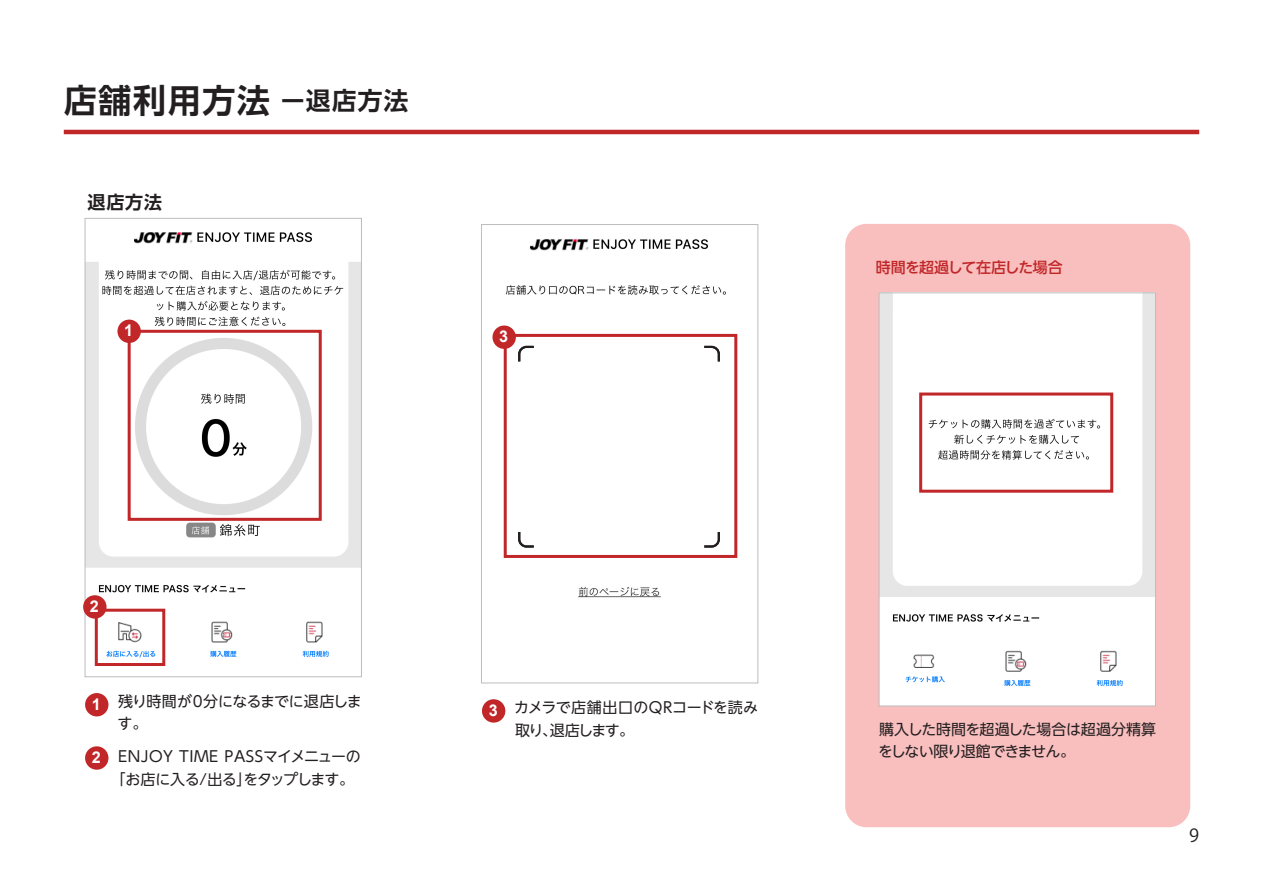
<style>
.page{position:relative;width:1263px;height:893px;background:#fff}
.page>*{position:absolute;margin:0;border:0;box-sizing:border-box;transform-origin:0 0}
.t1{font:700 33px "UD Shin Go NT Pro De";letter-spacing:.05em;color:#231f20}
.t2{font:700 18px "UD Shin Go NT Pro De";color:#231f20}
.t3{font:18px "Koz Go Pr 6 N";color:#231f20}
.t4{font:700 16.2px "Arial";color:#fff}
.t5{font:15px/22.5px "UD Shin Go NT Pro";letter-spacing:-.03em;color:#231f20}
.t6{font:15px/22.5px "UD Shin Go NT Pro";letter-spacing:-.01em;color:#231f20;text-align:center}
.t7{font:500 15px "UD Shin Go NT Pro";letter-spacing:-.045em;color:#c12729}
.s1{font-size:24.75px}
</style>
<div class="page">
<div style="left:845px;top:224px;width:345px;height:603px;background:#f9bebe;border-radius:21px"></div>
<img style="left:505px;top:239px;width:221px;height:56px">
<div style="left:481px;top:224px;width:277px;height:459px;border:1px solid #bcbdc0"></div>
<img style="left:578px;top:586px;width:83px;height:12px">
<div style="left:504px;top:334px;width:233px;height:224px;border:3px solid #c12729"></div>
<div style="left:492px;top:325px;width:24px;height:24px;background:#c12729;border-radius:50%"></div>
<div style="left:482px;top:699px;width:23px;height:24px;background:#c12729;border-radius:50%"></div>
<svg style="left:704px;top:532px;width:16px;height:16px"></svg>
<svg style="left:704px;top:346px;width:16px;height:15px"></svg>
<svg style="left:518px;top:532px;width:16px;height:16px"></svg>
<svg style="left:518px;top:346px;width:16px;height:15px"></svg>
<img style="left:87px;top:232px;width:273px;height:434px">
<div style="left:85px;top:218px;width:277px;height:459px;border:1px solid #bcbdc0"></div>
<div style="left:85px;top:693px;width:23px;height:23px;background:#c12729;border-radius:50%"></div>
<div style="left:85px;top:746px;width:23px;height:24px;background:#c12729;border-radius:50%"></div>
<div style="left:128px;top:330px;width:194px;height:191px;border:3px solid #c12729"></div>
<div style="left:117px;top:320px;width:24px;height:23px;background:#c12729;border-radius:50%"></div>
<div style="left:95px;top:609px;width:70px;height:57px;border:3px solid #c12729"></div>
<div style="left:83px;top:595px;width:24px;height:24px;background:#c12729;border-radius:50%"></div>
<hr style="left:64px;top:130px;width:1135px;height:4px;background:#c12729">
<img style="left:881px;top:294px;width:273px;height:410px">
<div style="left:879px;top:292px;width:277px;height:414px;border:1px solid #bcbdc0"></div>
<div style="left:919px;top:393px;width:194px;height:100px;border:3px solid #c12729"></div>
<h1 class="t1" style="left:64px;top:73px;width:346px">店舗利用方法 <span class="s1">ー退店方法</span></h1>
<p class="t2" style="left:87px;top:188px;width:76px">退店方法</p>
<p class="t4" style="left:124px;top:320px;width:11px">1</p>
<p class="t4" style="left:499px;top:326px;width:11px">3</p>
<p class="t4" style="left:90px;top:596px;width:11px">2</p>
<p class="t4" style="left:92px;top:694px;width:11px">1</p>
<p class="t4" style="left:92px;top:747px;width:11px">2</p>
<p class="t5" style="left:118px;top:689px;width:246px">残り時間が0分になるまでに退店します。</p>
<p class="t6" style="left:111px;top:745px;width:252px">ENJOY TIME PASSマイメニューの「お店に入る/出る」をタップします。</p>
<p class="t4" style="left:489px;top:700px;width:11px">3</p>
<p class="t5" style="left:514px;top:696px;width:245px">カメラで店舗出口のQRコードを読み取り、退店します。</p>
<p class="t7" style="left:876px;top:255px;width:188px">時間を超過して在店した場合</p>
<p class="t5" style="left:878px;top:717px;width:279px">購入した時間を超過した場合は超過分精算をしない限り退館できません。</p>
<p class="t3" style="left:1189px;top:825px;width:11px">9</p>
</div>
